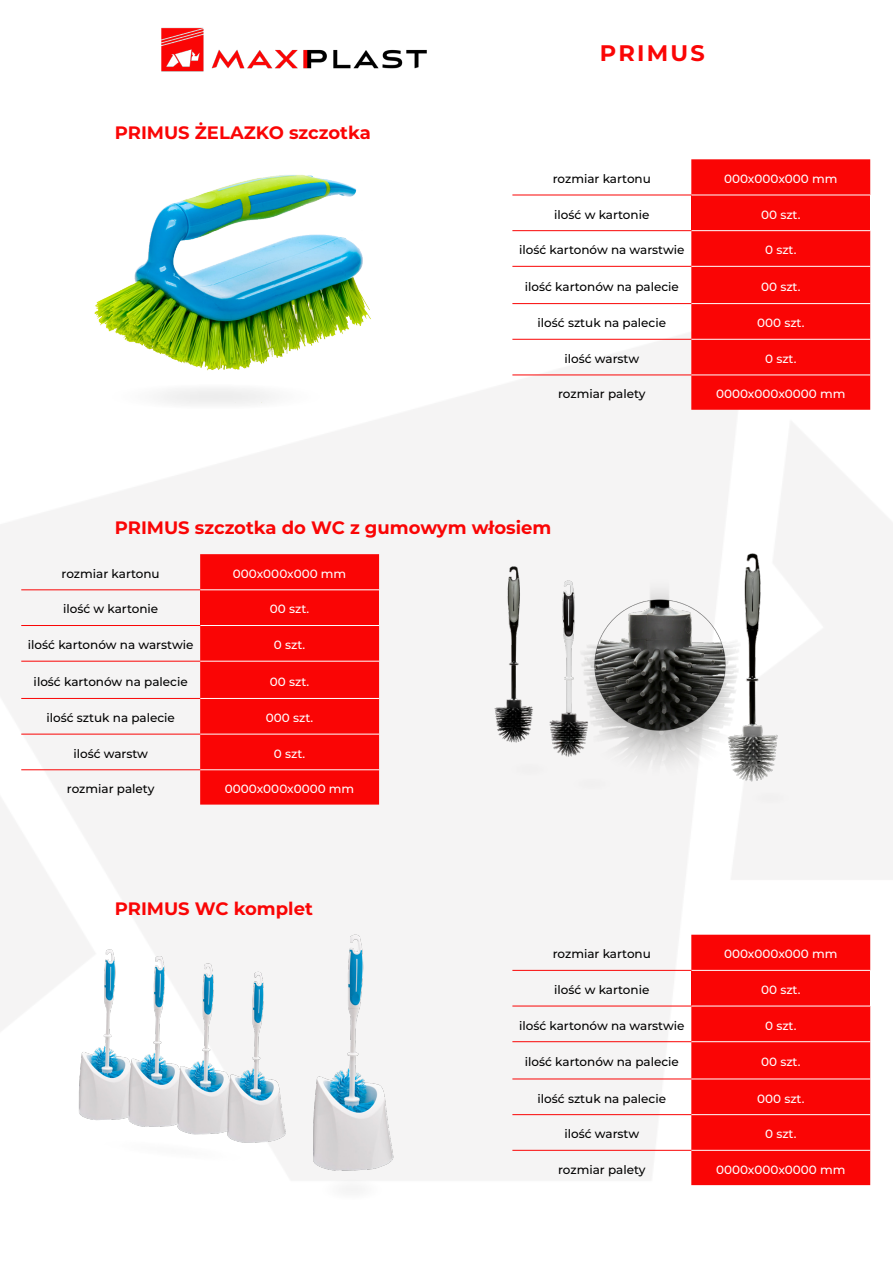
<style>
.page{position:relative;width:893px;height:1263px;background:#fff}
.page>*{position:absolute;margin:0;border:0;box-sizing:border-box;transform-origin:0 0}
.t1{font:700 22.5px "Montserrat";letter-spacing:.1em;color:#fa0505}
.t2{font:700 18px "Montserrat";color:#fa0505}
.t3{font:500 12px "Montserrat";color:#000}
.t4{font:500 12px "Montserrat";color:#fff}
</style>
<div class="page">
<img style="left:0;top:181px;width:893px;height:1005px">
<div style="left:691px;top:159px;width:179px;height:251px;background:#fa0505"></div>
<div style="left:691px;top:195px;width:179px;height:36px;background:#fa0505"></div>
<hr style="left:691px;top:195px;width:179px;height:1px;background:#fff">
<hr style="left:691px;top:230px;width:179px;height:1px;background:#fff">
<hr style="left:691px;top:266px;width:179px;height:1px;background:#fff">
<hr style="left:691px;top:303px;width:179px;height:1px;background:#fff">
<hr style="left:691px;top:339px;width:179px;height:1px;background:#fff">
<hr style="left:691px;top:375px;width:179px;height:1px;background:#fff">
<hr style="left:512px;top:195px;width:179px;height:1px;background:#fa0505">
<hr style="left:512px;top:230px;width:179px;height:1px;background:#fa0505">
<hr style="left:512px;top:266px;width:179px;height:1px;background:#fa0505">
<hr style="left:512px;top:303px;width:179px;height:1px;background:#fa0505">
<hr style="left:512px;top:339px;width:179px;height:1px;background:#fa0505">
<hr style="left:512px;top:375px;width:179px;height:1px;background:#fa0505">
<div style="left:691px;top:935px;width:179px;height:250px;background:#fa0505"></div>
<div style="left:691px;top:970px;width:179px;height:36px;background:#fa0505"></div>
<hr style="left:691px;top:970px;width:179px;height:1px;background:#fff">
<hr style="left:691px;top:1006px;width:179px;height:1px;background:#fff">
<hr style="left:691px;top:1041px;width:179px;height:1px;background:#fff">
<hr style="left:691px;top:1079px;width:179px;height:1px;background:#fff">
<hr style="left:691px;top:1114px;width:179px;height:1px;background:#fff">
<hr style="left:691px;top:1150px;width:179px;height:1px;background:#fff">
<hr style="left:512px;top:970px;width:179px;height:1px;background:#fa0505">
<hr style="left:512px;top:1006px;width:179px;height:1px;background:#fa0505">
<hr style="left:512px;top:1041px;width:179px;height:1px;background:#fa0505">
<hr style="left:512px;top:1079px;width:179px;height:1px;background:#fa0505">
<hr style="left:512px;top:1114px;width:179px;height:1px;background:#fa0505">
<hr style="left:512px;top:1150px;width:179px;height:1px;background:#fa0505">
<img style="left:161px;top:27px;width:266px;height:45px">
<div style="left:200px;top:554px;width:179px;height:251px;background:#fa0505"></div>
<div style="left:200px;top:590px;width:179px;height:35px;background:#fa0505"></div>
<hr style="left:200px;top:590px;width:179px;height:1px;background:#fff">
<hr style="left:200px;top:625px;width:179px;height:1px;background:#fff">
<hr style="left:200px;top:661px;width:179px;height:1px;background:#fff">
<hr style="left:200px;top:698px;width:179px;height:1px;background:#fff">
<hr style="left:200px;top:734px;width:179px;height:1px;background:#fff">
<hr style="left:200px;top:769px;width:179px;height:1px;background:#fff">
<hr style="left:21px;top:590px;width:179px;height:1px;background:#fa0505">
<hr style="left:21px;top:625px;width:179px;height:1px;background:#fa0505">
<hr style="left:21px;top:661px;width:179px;height:1px;background:#fa0505">
<hr style="left:21px;top:698px;width:179px;height:1px;background:#fa0505">
<hr style="left:21px;top:734px;width:179px;height:1px;background:#fa0505">
<hr style="left:21px;top:769px;width:179px;height:1px;background:#fa0505">
<img style="left:47px;top:175px;width:376px;height:228px">
<div style="left:92px;top:384px;width:247px;height:25px;background:#f8f8f8;border-radius:50%"></div>
<img style="left:453px;top:545px;width:376px;height:251px">
<div style="left:743px;top:791px;width:54px;height:14px;background:#f4f3f3;border-radius:50%"></div>
<div style="left:564px;top:777px;width:55px;height:14px;background:#f4f3f3;border-radius:50%"></div>
<div style="left:502px;top:762px;width:54px;height:15px;background:#f4f3f3;border-radius:50%"></div>
<img style="left:47px;top:926px;width:392px;height:260px">
<div style="left:314px;top:1179px;width:75px;height:22px;background:#fbfbfb;border-radius:50%"></div>
<svg style="left:77px;top:1136px;width:192px;height:30px"></svg>
<p class="t2" style="left:115px;top:120px;width:258px">PRIMUS ŻELAZKO szczotka</p>
<p class="t1" style="left:600px;top:37px;width:106px">PRIMUS</p>
<p class="t3" style="left:553px;top:170px;width:100px">rozmiar kartonu</p>
<p class="t4" style="left:724px;top:170px;width:115px">000x000x000 mm</p>
<p class="t3" style="left:554px;top:206px;width:97px">ilość w kartonie</p>
<p class="t4" style="left:761px;top:206px;width:41px">00 szt.</p>
<p class="t3" style="left:519px;top:242px;width:167px">ilość kartonów na warstwie</p>
<p class="t4" style="left:765px;top:242px;width:33px">0 szt.</p>
<p class="t3" style="left:525px;top:278px;width:156px">ilość kartonów na palecie</p>
<p class="t4" style="left:761px;top:278px;width:41px">00 szt.</p>
<p class="t3" style="left:538px;top:315px;width:130px">ilość sztuk na palecie</p>
<p class="t4" style="left:757px;top:315px;width:49px">000 szt.</p>
<p class="t3" style="left:564px;top:350px;width:76px">ilość warstw</p>
<p class="t4" style="left:765px;top:350px;width:33px">0 szt.</p>
<p class="t3" style="left:558px;top:385px;width:89px">rozmiar palety</p>
<p class="t4" style="left:716px;top:385px;width:131px">0000x000x0000 mm</p>
<p class="t2" style="left:115px;top:515px;width:438px">PRIMUS szczotka do WC z gumowym włosiem</p>
<p class="t3" style="left:62px;top:565px;width:100px">rozmiar kartonu</p>
<p class="t4" style="left:233px;top:565px;width:115px">000x000x000 mm</p>
<p class="t3" style="left:63px;top:601px;width:97px">ilość w kartonie</p>
<p class="t4" style="left:270px;top:601px;width:41px">00 szt.</p>
<p class="t3" style="left:28px;top:636px;width:167px">ilość kartonów na warstwie</p>
<p class="t4" style="left:274px;top:636px;width:33px">0 szt.</p>
<p class="t3" style="left:34px;top:673px;width:156px">ilość kartonów na palecie</p>
<p class="t4" style="left:270px;top:673px;width:41px">00 szt.</p>
<p class="t3" style="left:46px;top:709px;width:130px">ilość sztuk na palecie</p>
<p class="t4" style="left:266px;top:709px;width:49px">000 szt.</p>
<p class="t3" style="left:73px;top:745px;width:76px">ilość warstw</p>
<p class="t4" style="left:274px;top:745px;width:33px">0 szt.</p>
<p class="t3" style="left:67px;top:780px;width:89px">rozmiar palety</p>
<p class="t4" style="left:225px;top:780px;width:131px">0000x000x0000 mm</p>
<p class="t2" style="left:115px;top:895px;width:200px">PRIMUS WC komplet</p>
<p class="t3" style="left:553px;top:946px;width:100px">rozmiar kartonu</p>
<p class="t4" style="left:724px;top:946px;width:115px">000x000x000 mm</p>
<p class="t3" style="left:554px;top:981px;width:97px">ilość w kartonie</p>
<p class="t4" style="left:761px;top:981px;width:41px">00 szt.</p>
<p class="t3" style="left:519px;top:1017px;width:167px">ilość kartonów na warstwie</p>
<p class="t4" style="left:765px;top:1017px;width:33px">0 szt.</p>
<p class="t3" style="left:525px;top:1053px;width:156px">ilość kartonów na palecie</p>
<p class="t4" style="left:761px;top:1053px;width:41px">00 szt.</p>
<p class="t3" style="left:538px;top:1090px;width:130px">ilość sztuk na palecie</p>
<p class="t4" style="left:757px;top:1090px;width:49px">000 szt.</p>
<p class="t3" style="left:564px;top:1126px;width:76px">ilość warstw</p>
<p class="t4" style="left:765px;top:1126px;width:33px">0 szt.</p>
<p class="t3" style="left:558px;top:1161px;width:89px">rozmiar palety</p>
<p class="t4" style="left:716px;top:1161px;width:131px">0000x000x0000 mm</p>
</div>
